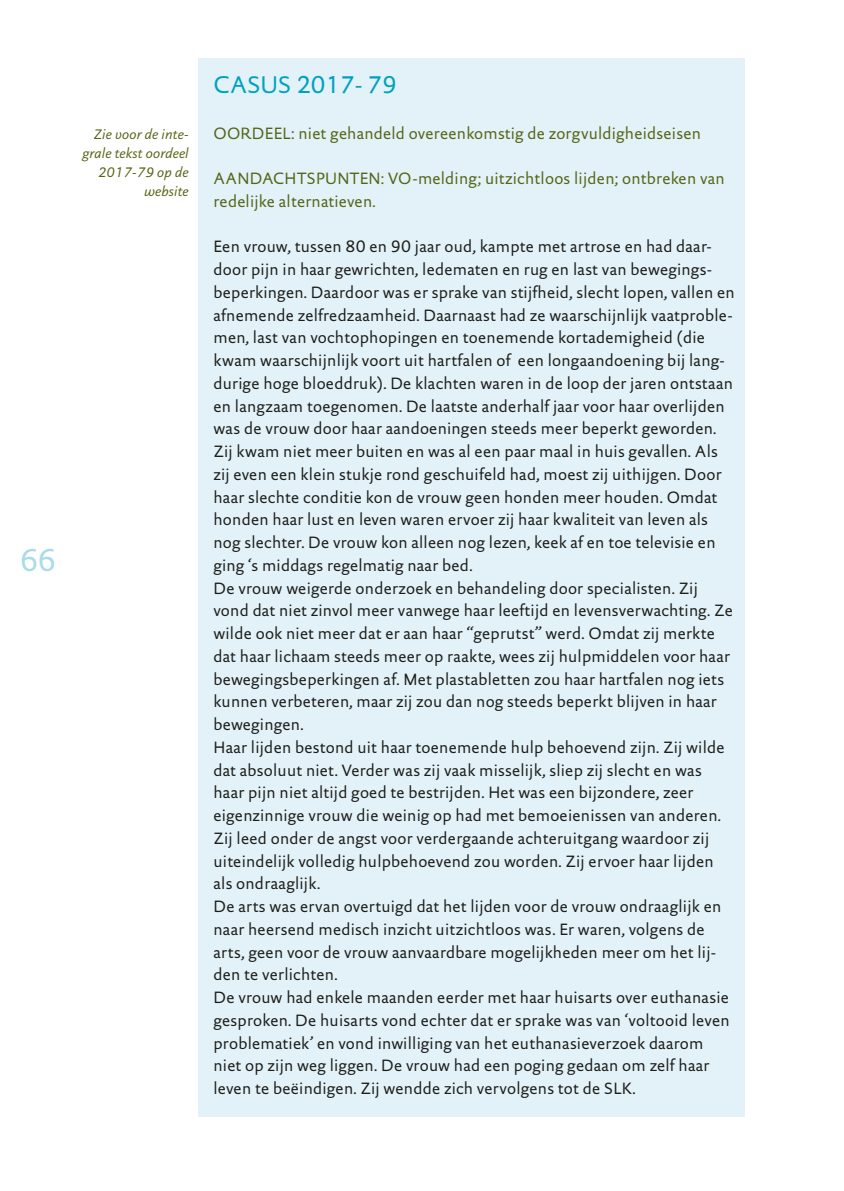
<style>
.page{position:relative;width:844px;height:1191px;background:#fff}
.page>*{position:absolute;margin:0;border:0;box-sizing:border-box;transform-origin:0 0}
.t1{font:31.5px "DTL Documenta Sans TOT";color:#aadbe8}
.t2{font:24.5px "DTL Documenta Sans TOT";color:#00a1bf}
.t3{font:16.62px/22.8px "DTL Documenta Sans TOT";letter-spacing:.015em;color:#1d1d1b}
.t4{font:16.62px/22.8px "DTL Documenta Sans TOT";letter-spacing:.015em;color:#556415}
.t5{font:italic 14px/19.2px "DTL Documenta Sans TOT";letter-spacing:.015em;color:#556415;text-align:right}
</style>
<div class="page">
<div style="left:198px;top:58px;width:546px;height:1058px;background:#e2f2f8"></div>
<h1 class="t1" style="left:20px;top:541px;width:38px">66</h1>
<p class="t5" style="left:82px;top:124px;width:108px">Zie voor de inte&shy;grale tekst oordeel<br>2017-79 op de website</p>
<h2 class="t2" style="left:213px;top:70px;width:185px">CASUS 2017- 79</h2>
<p class="t4" style="left:213px;top:121px;width:489px">OORDEEL: niet gehandeld overeenkomstig de zorgvuldigheidseisen</p>
<p class="t4" style="left:213px;top:167px;width:512px">AANDACHTSPUNTEN: VO-melding; uitzichtloos lijden; ontbreken van redelijke alternatieven.</p>
<p class="t3" style="left:213px;top:235px;width:522px">Een vrouw, tussen 80 en 90 jaar oud, kampte met artrose en had daar&shy;door pijn in haar gewrichten, ledematen en rug en last van bewegings&shy;beperkingen. Daardoor was er sprake van stijfheid, slecht lopen, vallen en afnemende zelfredzaamheid. Daarnaast had ze waarschijnlijk vaatproble&shy;men, last van vochtophopingen en toenemende kortademigheid (die kwam waarschijnlijk voort uit hartfalen of een longaandoening bij lang&shy;durige hoge bloeddruk). De klachten waren in de loop der jaren ontstaan en langzaam toegenomen. De laatste anderhalf jaar voor haar overlijden was de vrouw door haar aandoeningen steeds meer beperkt geworden.<br>Zij kwam niet meer buiten en was al een paar maal in huis gevallen. Als zij even een klein stukje rond geschuifeld had, moest zij uithijgen. Door haar slechte conditie kon de vrouw geen honden meer houden. Omdat honden haar lust en leven waren ervoer zij haar kwaliteit van leven als nog slechter. De vrouw kon alleen nog lezen, keek af en toe televisie en ging ‘s middags regelmatig naar bed.<br>De vrouw weigerde onderzoek en behandeling door specialisten. Zij vond dat niet zinvol meer vanwege haar leeftijd en levensverwachting. Ze wilde ook niet meer dat er aan haar “geprutst” werd. Omdat zij merkte dat haar lichaam steeds meer op raakte, wees zij hulpmiddelen voor haar bewegingsbeperkingen af. Met plastabletten zou haar hartfalen nog iets kunnen verbeteren, maar zij zou dan nog steeds beperkt blijven in haar bewegingen.<br>Haar lijden bestond uit haar toenemende hulp behoevend zijn. Zij wilde dat absoluut niet. Verder was zij vaak misselijk, sliep zij slecht en was haar pijn niet altijd goed te bestrijden. Het was een bijzondere, zeer eigenzinnige vrouw die weinig op had met bemoeienissen van anderen.<br>Zij leed onder de angst voor verdergaande achteruitgang waardoor zij uiteindelijk volledig hulpbehoevend zou worden. Zij ervoer haar lijden als ondraaglijk.<br>De arts was ervan overtuigd dat het lijden voor de vrouw ondraaglijk en naar heersend medisch inzicht uitzichtloos was. Er waren, volgens de arts, geen voor de vrouw aanvaardbare mogelijkheden meer om het lij&shy;den te verlichten.<br>De vrouw had enkele maanden eerder met haar huisarts over euthanasie gesproken. De huisarts vond echter dat er sprake was van ‘voltooid leven problematiek’ en vond inwilliging van het euthanasieverzoek daarom niet op zijn weg liggen. De vrouw had een poging gedaan om zelf haar leven te beëindigen. Zij wendde zich vervolgens tot de SLK.</p>
</div>
